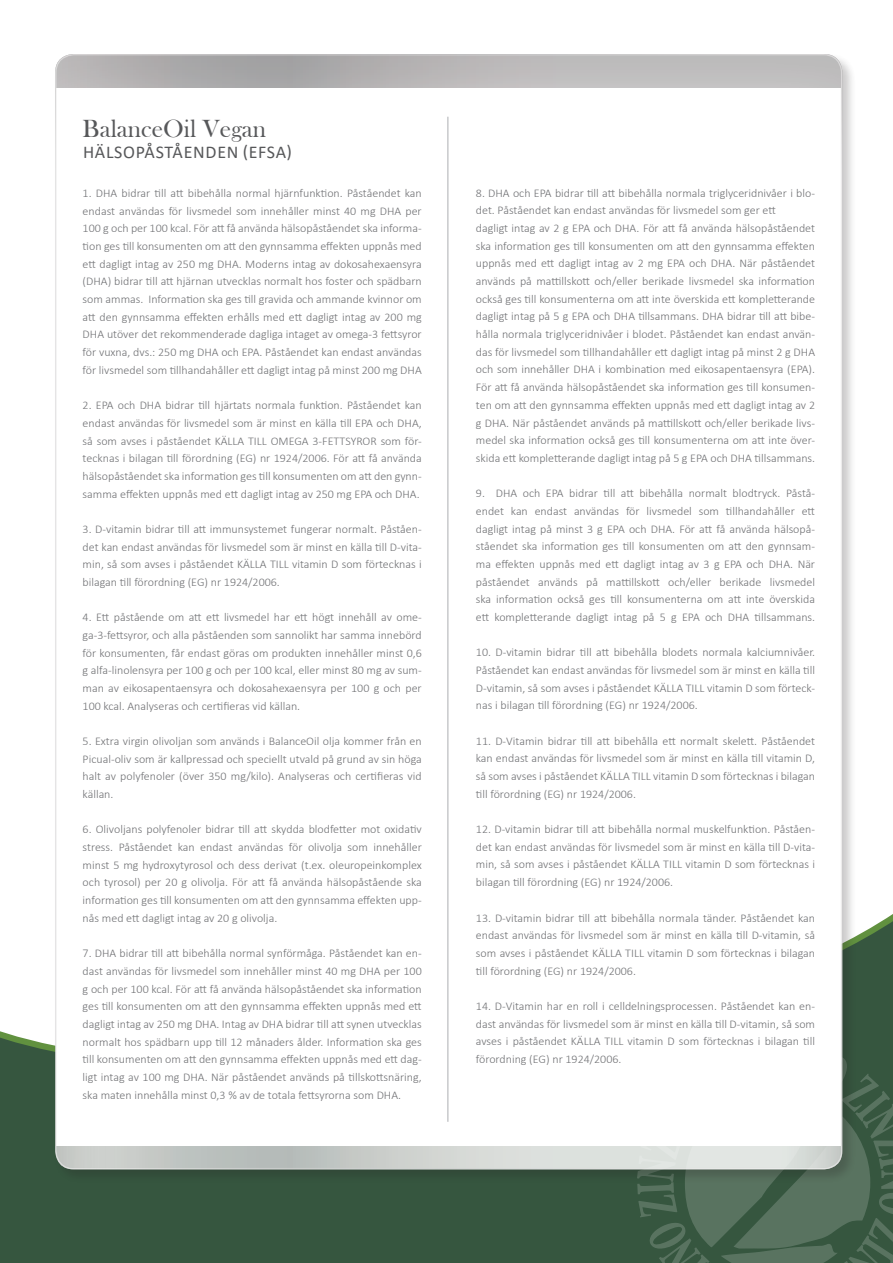
<style>
.page{position:relative;width:893px;height:1263px;background:#fff}
.page>*{position:absolute;margin:0;border:0;box-sizing:border-box;transform-origin:0 0}
.t1{font:25.5px "Bask Old Face";color:#57585a}
.t2{font:18px "Calibri";letter-spacing:.04em;color:#57585a}
.t3{font:300 11.85px/17.7px "Calibri";color:#717275;text-align:justify}
</style>
<div class="page">
<svg style="left:0;top:914px;width:893px;height:349px;background:#4a6752"></svg>
<svg style="left:636px;top:1040px;width:257px;height:223px;background:#486550"></svg>
<div style="left:53px;top:52px;width:803px;height:1132px;background:#231f20;opacity:.29"></div>
<div style="left:55px;top:53px;width:789px;height:1118px;background:#231f20;opacity:.37"></div>
<div style="left:57px;top:88px;width:784px;height:1058px;background:#fff"></div>
<hr style="left:447px;top:117px;width:2px;height:1005px;background:#c8c9cb">
<p class="t1" style="left:83px;top:115px;width:185px">BalanceOil Vegan</p>
<p class="t2" style="left:83px;top:140px;width:210px">HÄLSOPÅSTÅENDEN (EFSA)</p>
<p class="t3" style="left:83px;top:184px;width:341px">1. DHA bidrar till att bibehålla normal hjärnfunktion. Påståendet kan endast användas för livsmedel som innehåller minst 40 mg DHA per 100 g och per 100 kcal. För att få använda hälsopåståendet ska informa&shy;tion ges till konsumenten om att den gynnsamma effekten uppnås med ett dagligt intag av 250 mg DHA. Moderns intag av dokosahexaensyra (DHA) bidrar till att hjärnan utvecklas normalt hos foster och spädbarn som ammas. Information ska ges till gravida och ammande kvinnor om att den gynnsamma effekten erhålls med ett dagligt intag av 200 mg DHA utöver det rekommenderade dagliga intaget av omega-3 fettsyror för vuxna, dvs.: 250 mg DHA och EPA. Påståendet kan endast användas för livsmedel som tillhandahåller ett dagligt intag på minst 200 mg DHA</p>
<p class="t3" style="left:83px;top:396px;width:341px">2. EPA och DHA bidrar till hjärtats normala funktion. Påståendet kan endast användas för livsmedel som är minst en källa till EPA och DHA, så som avses i påståendet KÄLLA TILL OMEGA 3-FETTSYROR som för&shy;tecknas i bilagan till förordning (EG) nr 1924/2006. För att få använda hälsopåståendet ska information ges till konsumenten om att den gynn&shy;samma effekten uppnås med ett dagligt intag av 250 mg EPA och DHA.</p>
<p class="t3" style="left:83px;top:520px;width:341px">3. D-vitamin bidrar till att immunsystemet fungerar normalt. Påståen&shy;det kan endast användas för livsmedel som är minst en källa till D-vita&shy;min, så som avses i påståendet KÄLLA TILL vitamin D som förtecknas i bilagan till förordning (EG) nr 1924/2006.</p>
<p class="t3" style="left:83px;top:608px;width:341px">4. Ett påstående om att ett livsmedel har ett högt innehåll av ome&shy;ga-3-fettsyror, och alla påståenden som sannolikt har samma innebörd för konsumenten, får endast göras om produkten innehåller minst 0,6 g alfa-linolensyra per 100 g och per 100 kcal, eller minst 80 mg av sum&shy;man av eikosapentaensyra och dokosahexaensyra per 100 g och per 100 kcal. Analyseras och certifieras vid källan.</p>
<p class="t3" style="left:83px;top:732px;width:341px">5. Extra virgin olivoljan som används i BalanceOil olja kommer från en Picual-oliv som är kallpressad och speciellt utvald på grund av sin höga halt av polyfenoler (över 350 mg/kilo). Analyseras och certifieras vid källan.</p>
<p class="t3" style="left:83px;top:820px;width:341px">6. Olivoljans polyfenoler bidrar till att skydda blodfetter mot oxidativ stress. Påståendet kan endast användas för olivolja som innehåller minst 5 mg hydroxytyrosol och dess derivat (t.ex. oleuropeinkomplex och tyrosol) per 20 g olivolja. För att få använda hälsopåstående ska information ges till konsumenten om att den gynnsamma effekten upp&shy;nås med ett dagligt intag av 20 g olivolja.</p>
<p class="t3" style="left:83px;top:944px;width:341px">7. DHA bidrar till att bibehålla normal synförmåga. Påståendet kan en&shy;dast användas för livsmedel som innehåller minst 40 mg DHA per 100 g och per 100 kcal. För att få använda hälsopåståendet ska information ges till konsumenten om att den gynnsamma effekten uppnås med ett dagligt intag av 250 mg DHA. Intag av DHA bidrar till att synen utvecklas normalt hos spädbarn upp till 12 månaders ålder. Information ska ges till konsumenten om att den gynnsamma effekten uppnås med ett dag&shy;ligt intag av 100 mg DHA. När påståendet används på tillskottsnäring, ska maten innehålla minst 0,3 % av de totala fettsyrorna som DHA.</p>
<p class="t3" style="left:476px;top:184px;width:341px">8. DHA och EPA bidrar till att bibehålla normala triglyceridnivåer i blo&shy;det. Påståendet kan endast användas för livsmedel som ger ett</p>
<p class="t3" style="left:476px;top:219px;width:341px">dagligt intag av 2 g EPA och DHA. För att få använda hälsopåståendet ska information ges till konsumenten om att den gynnsamma effekten uppnås med ett dagligt intag av 2 mg EPA och DHA. När påståendet används på mattillskott och/eller berikade livsmedel ska information också ges till konsumenterna om att inte överskida ett kompletterande dagligt intag på 5 g EPA och DHA tillsammans. DHA bidrar till att bibe&shy;hålla normala triglyceridnivåer i blodet. Påståendet kan endast använ&shy;das för livsmedel som tillhandahåller ett dagligt intag på minst 2 g DHA och som innehåller DHA i kombination med eikosapentaensyra (EPA).<br>För att få använda hälsopåståendet ska information ges till konsumen&shy;ten om att den gynnsamma effekten uppnås med ett dagligt intag av 2 g DHA. När påståendet används på mattillskott och/eller berikade livs&shy;medel ska information också ges till konsumenterna om att inte över&shy;skida ett kompletterande dagligt intag på 5 g EPA och DHA tillsammans.</p>
<p class="t3" style="left:476px;top:484px;width:341px">9. DHA och EPA bidrar till att bibehålla normalt blodtryck. Påstå&shy;endet kan endast användas för livsmedel som tillhandahåller ett dagligt intag på minst 3 g EPA och DHA. För att få använda hälsopå&shy;ståendet ska information ges till konsumenten om att den gynnsam&shy;ma effekten uppnås med ett dagligt intag av 3 g EPA och DHA. När påståendet används på mattillskott och/eller berikade livsmedel ska information också ges till konsumenterna om att inte överskida ett kompletterande dagligt intag på 5 g EPA och DHA tillsammans.</p>
<p class="t3" style="left:476px;top:643px;width:341px">10. D-vitamin bidrar till att bibehålla blodets normala kalciumnivåer.<br>Påståendet kan endast användas för livsmedel som är minst en källa till D-vitamin, så som avses i påståendet KÄLLA TILL vitamin D som förteck&shy;nas i bilagan till förordning (EG) nr 1924/2006.</p>
<p class="t3" style="left:476px;top:732px;width:341px">11. D-Vitamin bidrar till att bibehålla ett normalt skelett. Påståendet kan endast användas för livsmedel som är minst en källa till vitamin D, så som avses i påståendet KÄLLA TILL vitamin D som förtecknas i bilagan till förordning (EG) nr 1924/2006.</p>
<p class="t3" style="left:476px;top:820px;width:341px">12. D-vitamin bidrar till att bibehålla normal muskelfunktion. Påståen&shy;det kan endast användas för livsmedel som är minst en källa till D-vita&shy;min, så som avses i påståendet KÄLLA TILL vitamin D som förtecknas i bilagan till förordning (EG) nr 1924/2006.</p>
<p class="t3" style="left:476px;top:909px;width:341px">13. D-vitamin bidrar till att bibehålla normala tänder. Påståendet kan endast användas för livsmedel som är minst en källa till D-vitamin, så som avses i påståendet KÄLLA TILL vitamin D som förtecknas i bilagan till förordning (EG) nr 1924/2006.</p>
<p class="t3" style="left:476px;top:997px;width:341px">14. D-Vitamin har en roll i celldelningsprocessen. Påståendet kan en&shy;dast användas för livsmedel som är minst en källa till D-vitamin, så som avses i påståendet KÄLLA TILL vitamin D som förtecknas i bilagan till förordning (EG) nr 1924/2006.</p>
</div>
